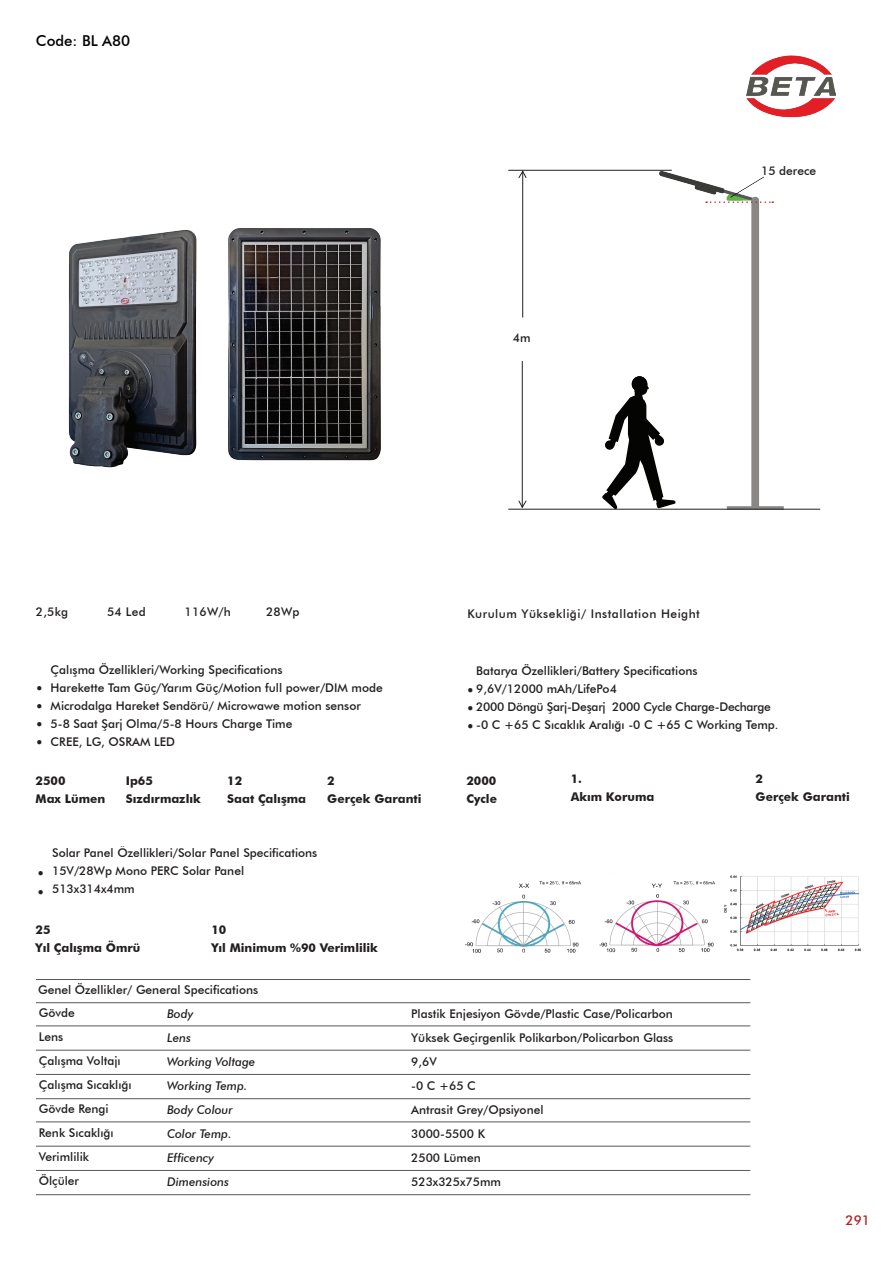
<style>
.page{position:relative;width:893px;height:1263px;background:#fff}
.page>*{position:absolute;margin:0;border:0;box-sizing:border-box;transform-origin:0 0}
.t1{font:700 28.5px "Minion Pro";color:#231f20}
.t2{font:500 15px "Futura BT";color:#000}
.t3{font:500 13.5px "Futura BT";color:#b22423}
.t4{font:500 12px/24px "Futura BT";color:#231f20}
.t5{font:700 12px/18px "Futura BT";color:#231f20}
.t6{font:italic 500 12px/24px "Futura BT";color:#231f20}
.t7{font:500 12px "Futura BT";letter-spacing:.04em;color:#231f20}
.s1{color:#fff}
</style>
<div class="page">
<img style="left:747px;top:56px;width:88px;height:62px">
<hr style="left:36px;top:979px;width:714px;height:1px;background:#57585a">
<hr style="left:36px;top:1002px;width:714px;height:1px;background:#57585a">
<hr style="left:36px;top:1025px;width:714px;height:1px;background:#57585a">
<hr style="left:36px;top:1050px;width:714px;height:1px;background:#57585a">
<hr style="left:36px;top:1074px;width:714px;height:1px;background:#57585a">
<hr style="left:36px;top:1098px;width:714px;height:1px;background:#57585a">
<hr style="left:36px;top:1121px;width:714px;height:1px;background:#57585a">
<hr style="left:36px;top:1146px;width:714px;height:1px;background:#57585a">
<hr style="left:36px;top:1170px;width:714px;height:1px;background:#57585a">
<hr style="left:36px;top:1194px;width:714px;height:1px;background:#57585a">
<img style="left:228px;top:228px;width:153px;height:233px">
<img style="left:649px;top:169px;width:140px;height:340px">
<div style="left:632px;top:377px;width:15px;height:14px;background:#040503;border-radius:50%"></div>
<div style="left:632px;top:376px;width:15px;height:16px;border:2px solid #040503;border-radius:50%"></div>
<svg style="left:601px;top:383px;width:76px;height:126px"></svg>
<hr style="left:508px;top:509px;width:312px;height:1px;background:#231f20">
<hr style="left:508px;top:170px;width:164px;height:1px;background:#231f20">
<hr style="left:522px;top:171px;width:1px;height:147px;background:#231f20">
<svg style="left:518px;top:170px;width:9px;height:9px"></svg>
<hr style="left:522px;top:361px;width:1px;height:147px;background:#231f20">
<svg style="left:518px;top:500px;width:9px;height:9px"></svg>
<svg style="left:706px;top:201px;width:67px;height:2px"></svg>
<img style="left:465px;top:875px;width:397px;height:78px">
<img style="left:68px;top:230px;width:129px;height:238px">
<p class="t2" style="left:36px;top:31px;width:105px">Code: BL A80<span class="s1">6</span></p>
<p class="t4" style="left:36px;top:600px;width:34px">2,5kg</p>
<p class="t4" style="left:107px;top:600px;width:40px">54 Led</p>
<p class="t4" style="left:185px;top:600px;width:48px">116W/h</p>
<p class="t4" style="left:266px;top:600px;width:35px">28Wp</p>
<p class="t4" style="left:513px;top:326px;width:19px">4m</p>
<p class="t4" style="left:761px;top:159px;width:56px">15 derece</p>
<p class="t7" style="left:468px;top:607px;width:234px">Kurulum Yüksekliği/ Installation Height</p>
<h1 class="t1" style="left:36px;top:660px;width:9px">.</h1>
<h1 class="t1" style="left:36px;top:678px;width:9px">.</h1>
<h1 class="t1" style="left:36px;top:696px;width:9px">.</h1>
<h1 class="t1" style="left:36px;top:714px;width:9px">.</h1>
<p class="t4" style="left:51px;top:661px;width:334px;line-height:18px">Çalışma Özellikleri/Working Specifications<br>Harekette Tam Güç/Yarım Güç/Motion full power/DIM mode Microdalga Hareket Sendörü/ Microwawe motion sensor 5-8 Saat Şarj Olma/5-8 Hours Charge Time<br>CREE, LG, OSRAM LED</p>
<p class="t4" style="left:476px;top:661px;width:304px;line-height:18px">Batarya Özellikleri/Battery Specifications<br>9,6V/12000 mAh/LifePo4<br>2000 Döngü Şarj-Deşarj 2000 Cycle Charge-Decharge -0 C +65 C Sıcaklık Aralığı -0 C +65 C Working Temp.</p>
<h1 class="t1" style="left:467px;top:663px;width:9px">.</h1>
<h1 class="t1" style="left:467px;top:681px;width:9px">.</h1>
<h1 class="t1" style="left:467px;top:699px;width:9px">.</h1>
<p class="t5" style="left:36px;top:772px;width:71px">2500<br>Max Lümen</p>
<p class="t5" style="left:126px;top:772px;width:77px">Ip65<br>Sızdırmazlık</p>
<p class="t5" style="left:227px;top:772px;width:80px">12<br>Saat Çalışma</p>
<p class="t5" style="left:327px;top:772px;width:96px">2<br>Gerçek Garanti</p>
<h1 class="t1" style="left:37px;top:846px;width:9px">.</h1>
<h1 class="t1" style="left:37px;top:864px;width:9px">.</h1>
<p class="t4" style="left:52px;top:844px;width:267px;line-height:18px">Solar Panel Özellikleri/Solar Panel Specifications<br>15V/28Wp Mono PERC Solar Panel<br>513x314x4mm</p>
<p class="t5" style="left:36px;top:920px;width:106px">25<br>Yıl Çalışma Ömrü</p>
<p class="t5" style="left:211px;top:920px;width:168px">10<br>Yıl Minimum %90 Verimlilik</p>
<p class="t4" style="left:38px;top:977px;width:222px">Genel Özellikler/ General Specifications</p>
<p class="t5" style="left:466px;top:771px;width:32px">2000<br>Cycle</p>
<p class="t5" style="left:571px;top:770px;width:85px">1.<br>Akım Koruma</p>
<p class="t5" style="left:756px;top:770px;width:96px">2<br>Gerçek Garanti</p>
<p class="t4" style="left:39px;top:1000px;width:94px">Gövde<br>Lens<br>Çalışma Voltajı<br>Çalışma Sıcaklığı<br>Gövde Rengi<br>Renk Sıcaklığı<br>Verimlilik<br>Ölçüler</p>
<p class="t6" style="left:167px;top:1001px;width:90px">Body<br>Lens<br>Working Voltage<br>Working Temp.<br>Body Colour<br>Color Temp.<br>Efficency<br>Dimensions</p>
<p class="t4" style="left:411px;top:1001px;width:264px">Plastik Enjesiyon Gövde/Plastic Case/Policarbon<br>Yüksek Geçirgenlik Polikarbon/Policarbon Glass<br>9,6V<br>-0 C +65 C<br>Antrasit Grey/Opsiyonel<br>3000-5500 K<br>2500 Lümen<br>523x325x75mm</p>
<p class="t3" style="left:845px;top:1212px;width:26px">291</p>
</div>
